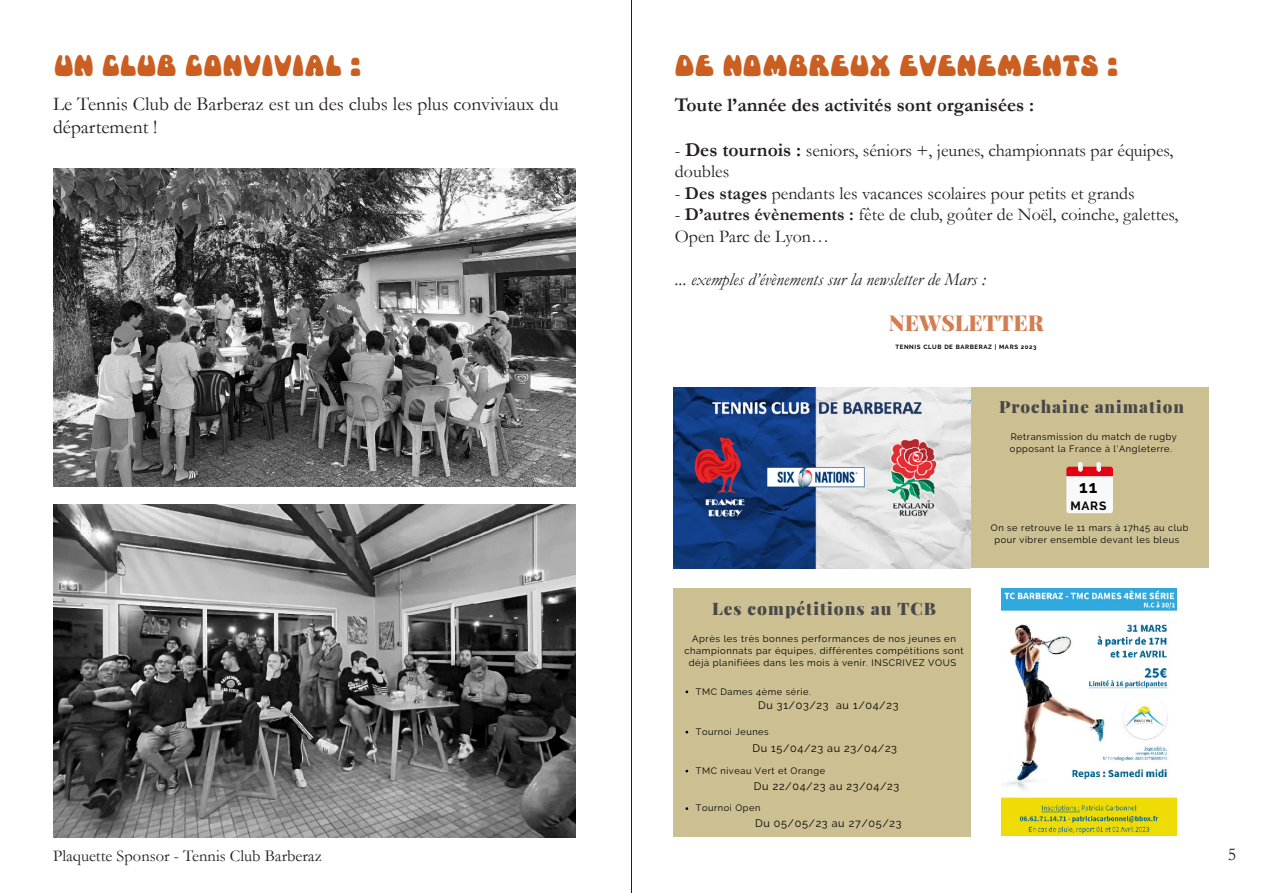
<style>
.page{position:relative;width:1263px;height:893px;background:#fff}
.page>*{position:absolute;margin:0;border:0;box-sizing:border-box;transform-origin:0 0}
.t1{font:27px "Mama";color:#cb5f21}
.t2{font:900 22.05px "Playfair Display";color:#d27e52}
.t3{font:19.5px/23.4px "Garamond";color:#231f20}
.t4{font:700 19.5px "Garamond";color:#231f20}
.t5{font:18px/21.6px "Garamond";color:#231f20}
.t6{font:italic 18px "Garamond";color:#231f20}
.t7{font:700 17.4px "Raleway";color:#000}
.t8{font:900 17.25px "Playfair Display";letter-spacing:.06em;color:#484848}
.t9{font:900 16.8px "Playfair Display";letter-spacing:.06em;color:#484848}
.t10{font:16.5px "Garamond";color:#231f20}
.t11{font:700 12px "Raleway";color:#000}
.t12{font:10.8px "Raleway";letter-spacing:.06em;color:#000}
.t13{font:9.45px/12.1px "Raleway";letter-spacing:.06em;color:#000;text-align:justify}
.t14{font:9.3px/12.1px "Raleway";letter-spacing:.06em;color:#000}
.t15{font:700 6.15px "Raleway";letter-spacing:.1em;color:#000}
.s1{font-weight:700;font-size:19.5px}
.s2{font-weight:700}
</style>
<div class="page">
<hr style="left:631px;top:0;width:1px;height:893px;background:#231f20">
<img style="left:53px;top:168px;width:523px;height:318px">
<img style="left:53px;top:504px;width:523px;height:334px">
<div style="left:960px;top:388px;width:249px;height:180px;background:#ccbf92"></div>
<img style="left:673px;top:388px;width:298px;height:180px">
<svg style="left:1066px;top:462px;width:47px;height:51px;background:#f1cac9"></svg>
<div style="left:673px;top:588px;width:298px;height:248px;background:#ccbf92"></div>
<img style="left:1001px;top:588px;width:175px;height:247px">
<h1 class="t1" style="left:54px;top:54px;width:309px">UN CLUB CONVIVIAL :</h1>
<h3 class="t3" style="left:53px;top:92px;width:507px">Le Tennis Club de Barberaz est un des clubs les plus conviviaux du département !</h3>
<h3 class="t4" style="left:675px;top:93px;width:361px">Toute l’année des activités sont organisées :</h3>
<h3 class="t5" style="left:675px;top:139px;width:500px">- <span class="s1">Des tournois :</span> seniors, séniors +, jeunes, championnats par équipes, doubles</h3>
<h3 class="t5" style="left:675px;top:182px;width:461px">- <span class="s2">Des stages</span> pendants les vacances scolaires pour petits et grands</h3>
<h3 class="t5" style="left:675px;top:204px;width:505px">- <span class="s2">D’autres évènements :</span> fête de club, goûter de Noël, coinche, galettes,<br>Open Parc de Lyon…</h3>
<h3 class="t6" style="left:675px;top:269px;width:312px">... exemples d’évènements sur la newsletter de Mars :</h3>
<h1 class="t1" style="left:675px;top:54px;width:445px">DE NOMBREUX EVENEMENTS :</h1>
<p class="t13" style="left:708px;top:190px;width:220px">A l'issue d'une rencontre entre les élus de la mairie et les membres du bureau du club, la mairie continue d'investir dans nos projets :</p>
<h2 class="t2" style="left:889px;top:305px;width:156px">NEWSLETTER</h2>
<p class="t15" style="left:895px;top:344px;width:143px">TENNIS CLUB DE BARBERAZ | MARS 2023</p>
<h3 class="t9" style="left:999px;top:394px;width:186px">Prochaine animation</h3>
<p class="t14" style="left:1010px;top:431px;width:169px">Retransmission du match de rugby opposant la France à l'Angleterre.</p>
<h3 class="t7" style="left:1079px;top:476px;width:20px">11</h3>
<p class="t11" style="left:1070px;top:499px;width:37px">MARS</p>
<h3 class="t8" style="left:712px;top:594px;width:225px">Les compétitions au TCB</h3>
<p class="t13" style="left:684px;top:632px;width:281px;text-align:center">Après les très bonnes performances de nos jeunes en championnats par équipes, différentes compétitions sont déjà planifiées dans les mois à venir. INSCRIVEZ VOUS</p>
<p class="t14" style="left:696px;top:685px;width:116px">TMC Dames 4ème série.</p>
<p class="t12" style="left:758px;top:699px;width:142px">Du 31/03/23 au 1/04/23</p>
<p class="t12" style="left:752px;top:741px;width:146px">Du 15/04/23 au 23/04/23</p>
<p class="t14" style="left:696px;top:725px;width:74px">Tournoi Jeunes</p>
<p class="t14" style="left:696px;top:764px;width:131px">TMC niveau Vert et Orange</p>
<p class="t12" style="left:754px;top:780px;width:147px">Du 22/04/23 au 23/04/23</p>
<p class="t14" style="left:696px;top:802px;width:66px">Tournoi Open</p>
<p class="t12" style="left:755px;top:817px;width:148px">Du 05/05/23 au 27/05/23</p>
<p class="t14" style="left:994px;top:521px;width:196px;text-indent:-4px">On se retrouve le 11 mars à 17h45 au club pour vibrer ensemble devant les bleus</p>
<h3 class="t10" style="left:53px;top:845px;width:270px">Plaquette Sponsor - Tennis Club Barberaz</h3>
<h3 class="t5" style="left:1228px;top:843px;width:10px">5</h3>
</div>
